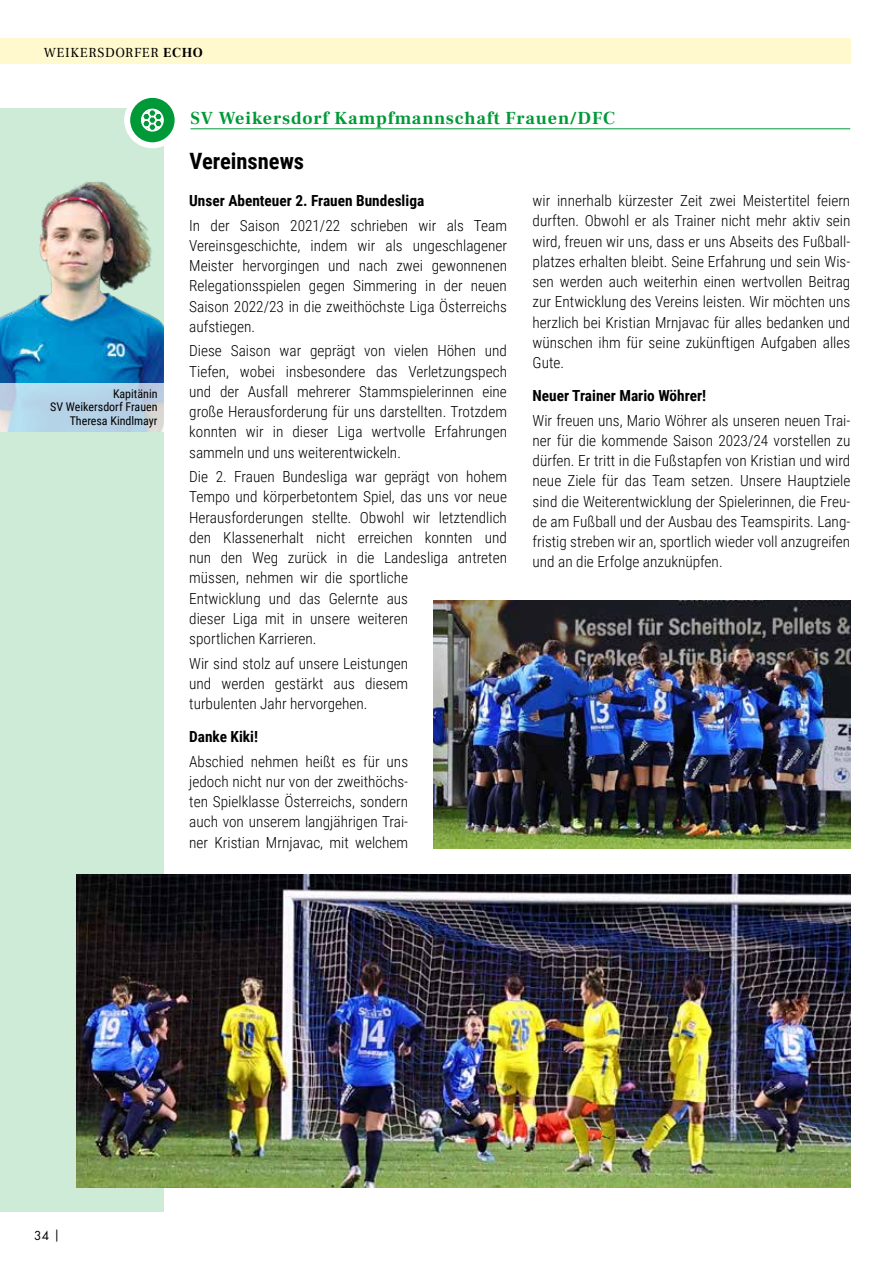
<style>
.page{position:relative;width:893px;height:1263px;background:#fff}
.page>*{position:absolute;margin:0;border:0;box-sizing:border-box;transform-origin:0 0}
.t1{font:700 22.5px "Roboto Condensed";color:#000}
.t2{font:700 18px "Frank Ruhl Libre";letter-spacing:.05em;color:#009938}
.t3{font:300 15.3px/20.2px "Roboto Condensed";color:#000;text-align:justify}
.t4{font:700 15.3px "Roboto Condensed";color:#000}
.t5{font:13.5px "Frank Ruhl Libre";letter-spacing:.05em;color:#000}
.t6{font:12px/13.5px "Roboto Condensed";color:#000;text-align:right}
.t7{font:12px "Futura Std";color:#000}
.s1{font-weight:700}
</style>
<div class="page">
<div style="left:0;top:39px;width:850px;height:25px;background:#fff9cd"></div>
<div style="left:0;top:108px;width:164px;height:1104px;background:#cdebd7"></div>
<hr style="left:190px;top:128px;width:660px;height:1px;background:#009938">
<img style="left:0;top:181px;width:163px;height:202px">
<div style="left:124px;top:92px;width:57px;height:56px;background:#fff;border-radius:50%"></div>
<div style="left:130px;top:98px;width:45px;height:44px;background:#009938;border-radius:50%"></div>
<svg style="left:0;top:383px;width:164px;height:48px;background:#b9d3e6"></svg>
<svg style="left:141px;top:109px;width:23px;height:23px"></svg>
<img style="left:77px;top:874px;width:773px;height:313px">
<img style="left:434px;top:600px;width:416px;height:249px">
<p class="t5" style="left:44px;top:44px;width:160px">WEIKERSDORFER <span class="s1">ECHO</span></p>
<p class="t2" style="left:190px;top:107px;width:426px">SV Weikersdorf Kampfmannschaft Frauen/DFC</p>
<p class="t6" style="left:50px;top:386px;width:109px">Kapitänin<br>SV Weikersdorf Frauen<br>Theresa Kindlmayr</p>
<h1 class="t1" style="left:190px;top:145px;width:116px">Vereinsnews</h1>
<p class="t4" style="left:189px;top:190px;width:237px">Unser Abenteuer 2. Frauen Bundesliga</p>
<p class="t3" style="left:189px;top:214px;width:319px">In der Saison 2021/22 schrieben wir als Team Vereinsgeschichte, indem wir als ungeschlagener Meister hervorgingen und nach zwei gewonnenen Relegationsspielen gegen Simmering in der neuen Saison 2022/23 in die zweithöchste Liga Österreichs aufstiegen.</p>
<p class="t3" style="left:189px;top:340px;width:319px">Diese Saison war geprägt von vielen Höhen und Tiefen, wobei insbesondere das Verletzungspech und der Ausfall mehrerer Stammspielerinnen eine große Herausforderung für uns darstellten. Trotzdem konnten wir in dieser Liga wertvolle Erfahrungen sammeln und uns weiterentwickeln.</p>
<p class="t3" style="left:189px;top:466px;width:319px;text-align:left">Die 2. Frauen Bundesliga war geprägt von hohem Tempo und körperbetontem Spiel, das uns vor neue Herausforderungen stellte. Obwohl wir letztendlich den Klassenerhalt nicht erreichen konnten und nun den Weg zurück in die Landesliga antreten müssen, nehmen wir die sportliche<br>Entwicklung und das Gelernte aus<br>dieser Liga mit in unsere weiteren<br>sportlichen Karrieren.</p>
<p class="t3" style="left:189px;top:652px;width:220px">Wir sind stolz auf unsere Leistungen und werden gestärkt aus diesem turbulenten Jahr hervorgehen.</p>
<p class="t4" style="left:189px;top:726px;width:70px">Danke Kiki!</p>
<p class="t3" style="left:189px;top:750px;width:220px">Abschied nehmen heißt es für uns jedoch nicht nur von der zweithöchs&shy;ten Spielklasse Österreichs, sondern auch von unserem langjährigen Trai&shy;ner Kristian Mrnjavac, mit welchem</p>
<p class="t3" style="left:533px;top:190px;width:319px">wir innerhalb kürzester Zeit zwei Meistertitel feiern durften. Obwohl er als Trainer nicht mehr aktiv sein wird, freuen wir uns, dass er uns Abseits des Fußball&shy;platzes erhalten bleibt. Seine Erfahrung und sein Wis&shy;sen werden auch weiterhin einen wertvollen Beitrag zur Entwicklung des Vereins leisten. Wir möchten uns herzlich bei Kristian Mrnjavac für alles bedanken und wünschen ihm für seine zukünftigen Aufgaben alles Gute.</p>
<p class="t4" style="left:533px;top:385px;width:175px">Neuer Trainer Mario Wöhrer!</p>
<p class="t3" style="left:533px;top:409px;width:319px">Wir freuen uns, Mario Wöhrer als unseren neuen Trai&shy;ner für die kommende Saison 2023/24 vorstellen zu dürfen. Er tritt in die Fußstapfen von Kristian und wird neue Ziele für das Team setzen. Unsere Hauptziele sind die Weiterentwicklung der Spielerinnen, die Freu&shy;de am Fußball und der Ausbau des Teamspirits. Lang&shy;fristig streben wir an, sportlich wieder voll anzugreifen und an die Erfolge anzuknüpfen.</p>
<p class="t7" style="left:34px;top:1228px;width:28px">34 |</p>
</div>
